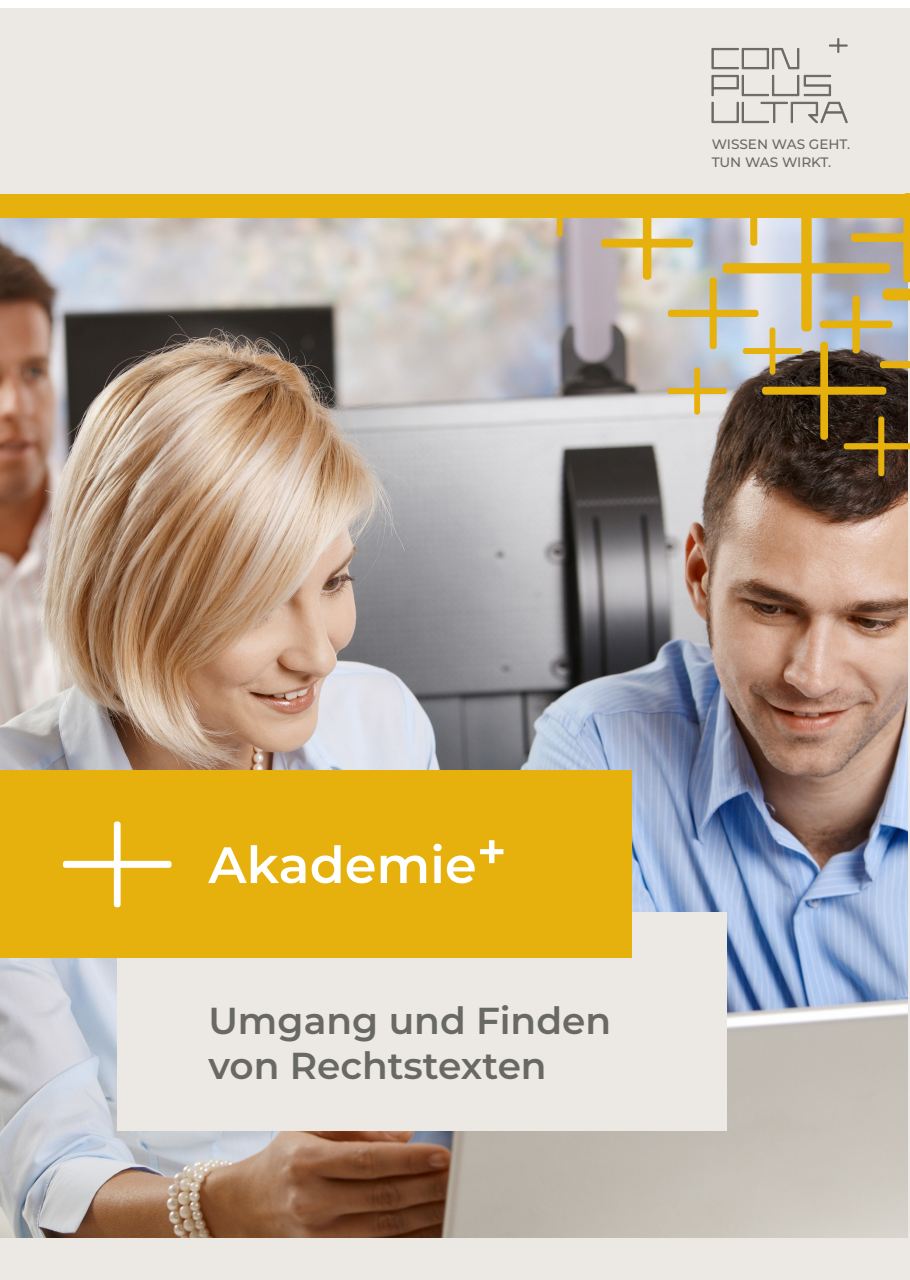
<style>
.page{position:relative;width:910px;height:1280px;background:#fff}
.page>*{position:absolute;margin:0;border:0;box-sizing:border-box;transform-origin:0 0}
.t1{font:600 51px "Montserrat";color:#fff}
.t2{font:600 37.5px/45px "Montserrat";color:#696963}
.t3{font:500 13.65px/18.1px "Montserrat";color:#696963}
</style>
<div class="page">
<div style="left:0;top:9px;width:910px;height:1271px;background:#ece8e4"></div>
<img style="left:0;top:218px;width:908px;height:1019px">
<div style="left:117px;top:912px;width:610px;height:219px;background:#ece8e4"></div>
<div style="left:0;top:771px;width:631px;height:187px;background:#e6b00d"></div>
<svg style="left:63px;top:821px;width:109px;height:86px"></svg>
<svg style="left:712px;top:75px;width:136px;height:48px"></svg>
<svg style="left:712px;top:48px;width:87px;height:21px"></svg>
<svg style="left:829px;top:38px;width:18px;height:15px"></svg>
<div style="left:0;top:195px;width:910px;height:23px;background:#e6b00d"></div>
<svg style="left:529px;top:218px;width:61px;height:20px"></svg>
<svg style="left:599px;top:193px;width:311px;height:284px"></svg>
<p class="t3" style="left:712px;top:135px;width:140px">WISSEN WAS GEHT.<br>TUN WAS WIRKT.</p>
<p class="t1" style="left:208px;top:829px;width:300px">Akademie+</p>
<p class="t2" style="left:208px;top:996px;width:404px">Umgang und Finden von Rechtstexten</p>
</div>
